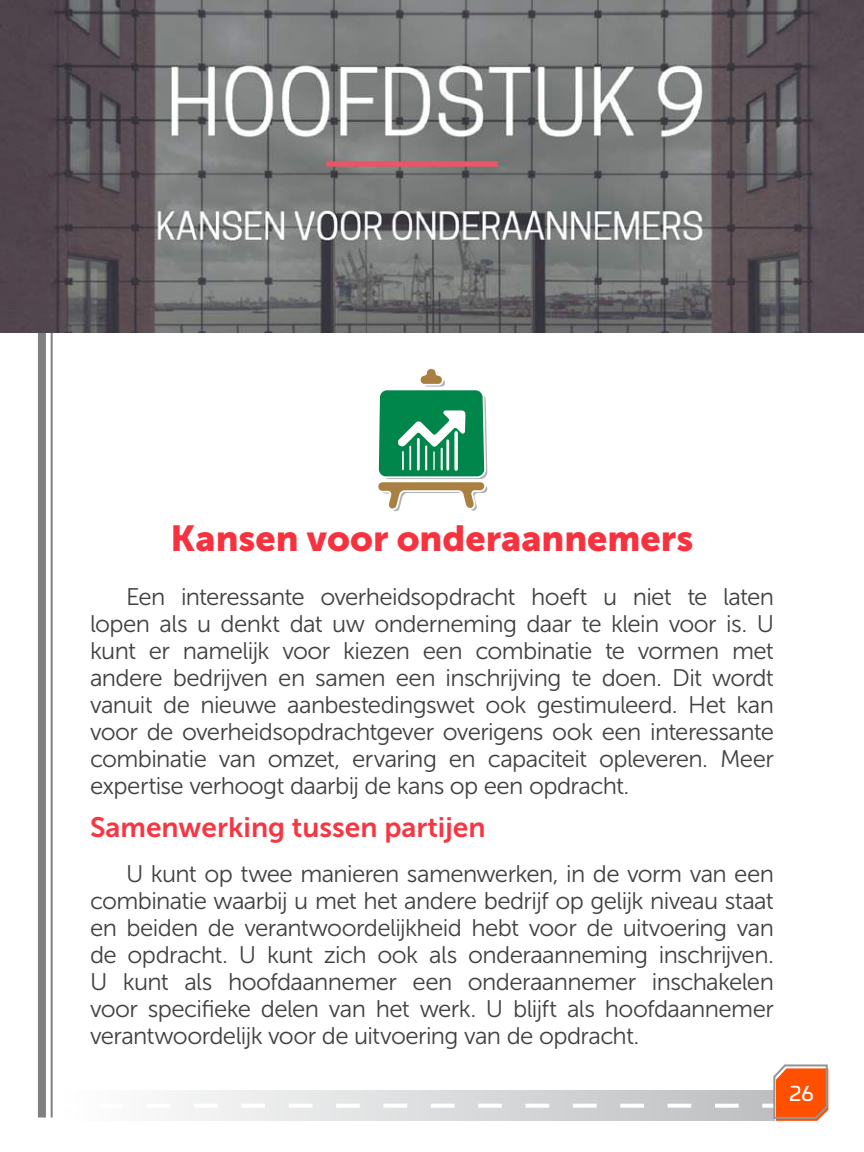
<style>
.page{position:relative;width:864px;height:1152px;background:#fff}
.page>*{position:absolute;margin:0;border:0;box-sizing:border-box;transform-origin:0 0}
.t1{font:36px "Museo Sans 900";color:#f7323f}
.t2{font:28px "Museo Sans 700";color:#f73642}
.t3{font:24px/27px "Museo Sans 300";letter-spacing:-.025em;color:#414042;text-align:justify}
.t4{font:20px "Univia Pro";color:#fff}
</style>
<div class="page">
<div style="left:38px;top:194px;width:8px;height:924px;background:#808080"></div>
<hr style="left:51px;top:194px;width:2px;height:924px;background:#808080">
<div style="left:58px;top:1091px;width:716px;height:30px;background:linear-gradient(to right,#fff,#bdbfc1)"></div>
<hr style="left:64px;top:1104px;width:12px;height:4px;background:#fff">
<svg style="left:99px;top:1104px;width:652px;height:4px"></svg>
<svg style="left:762px;top:1104px;width:10px;height:4px"></svg>
<svg style="left:772px;top:1064px;width:57px;height:57px"></svg>
<img style="left:0;top:0;width:864px;height:333px">
<svg style="left:378px;top:369px;width:109px;height:142px"></svg>
<hr style="left:441px;top:449px;width:2px;height:20px;background:#fff">
<hr style="left:425px;top:446px;width:2px;height:23px;background:#fff">
<hr style="left:409px;top:446px;width:2px;height:23px;background:#fff">
<hr style="left:417px;top:439px;width:3px;height:30px;background:#fff">
<svg style="left:454px;top:433px;width:4px;height:36px"></svg>
<hr style="left:446px;top:441px;width:3px;height:28px;background:#fff">
<h1 class="t1" style="left:171px;top:518px;width:524px">Kansen voor onderaannemers</h1>
<p class="t3" style="left:90px;top:584px;width:686px;text-indent:36px">Een interessante overheidsopdracht hoeft u niet te laten lopen als u denkt dat uw onderneming daar te klein voor is. U kunt er namelijk voor kiezen een combinatie te vormen met andere bedrijven en samen een inschrijving te doen. Dit wordt vanuit de nieuwe aanbestedingswet ook gestimuleerd. Het kan voor de overheidsopdrachtgever overigens ook een interessante combinatie van omzet, ervaring en capaciteit opleveren. Meer expertise verhoogt daarbij de kans op een opdracht.</p>
<p class="t2" style="left:90px;top:812px;width:397px">Samenwerking tussen partijen</p>
<p class="t3" style="left:90px;top:860px;width:686px;text-indent:36px">U kunt op twee manieren samenwerken, in de vorm van een combinatie waarbij u met het andere bedrijf op gelijk niveau staat en beiden de verantwoordelijkheid hebt voor de uitvoering van de opdracht. U kunt zich ook als onderaanneming inschrijven.<br>U kunt als hoofdaannemer een onderaannemer inschakelen voor specifieke delen van het werk. U blijft als hoofdaannemer verantwoordelijk voor de uitvoering van de opdracht.</p>
<p class="t4" style="left:789px;top:1078px;width:26px">26</p>
</div>
